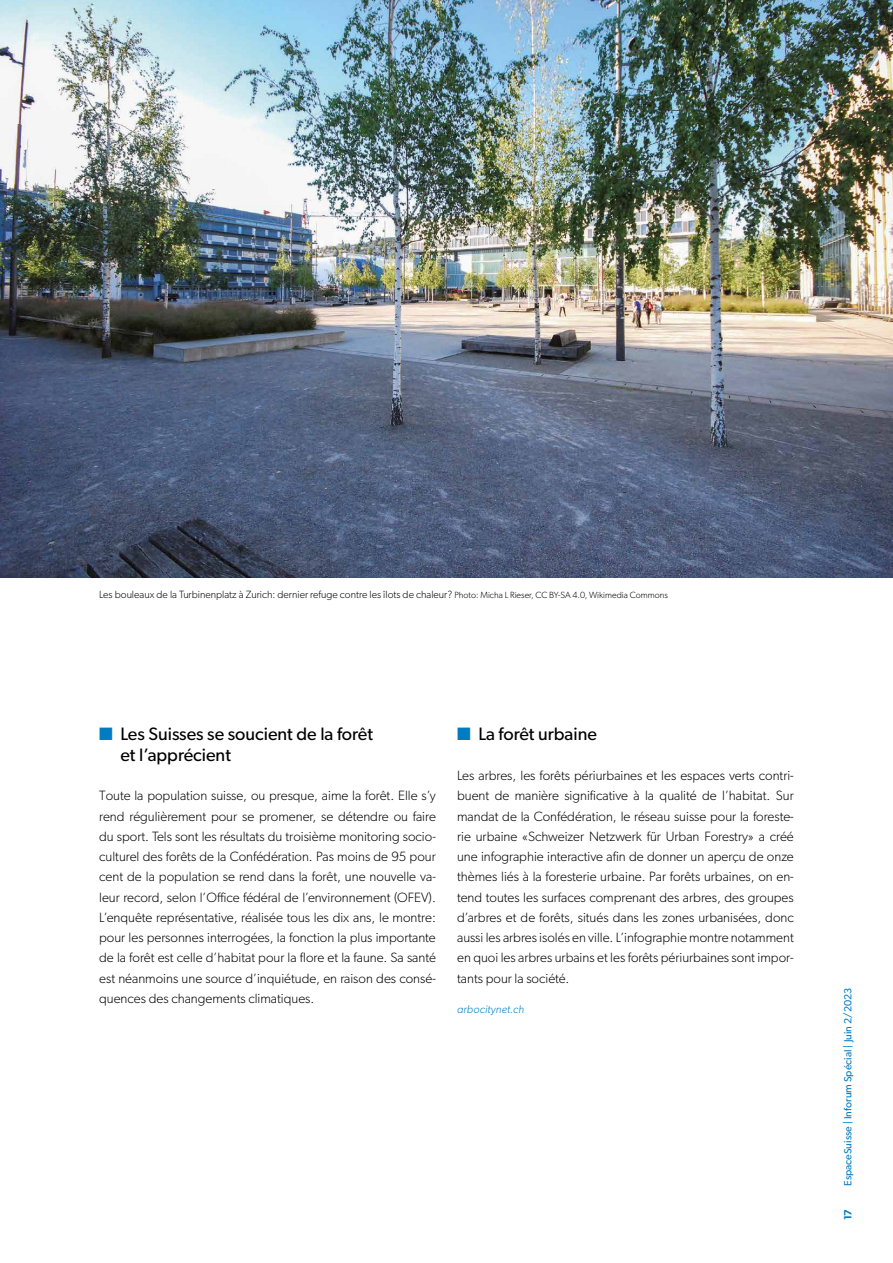
<style>
.page{position:relative;width:893px;height:1263px;background:#fff}
.page>*{position:absolute;margin:0;border:0;box-sizing:border-box;transform-origin:0 0}
.t1{font:18px/21.6px "Gibson";color:#000}
.Lauftext_Blocksatz{font:300 13.5px/20.2px "Gibson";color:#000;text-align:justify}
.Text_Links{font:italic 300 11.25px "Gibson";letter-spacing:.015em;color:#007cc2}
.Bildlegende_linksbün{font:300 10.5px "Gibson";color:#000}
.t2{font:10.5px "Gibson";color:#007cc2}
.t3{font:600 10.5px "Gibson";color:#007cc2}
.s1{font-size:9px}
.s2{color:#007cc2}
</style>
<div class="page">
<img style="left:0;top:0;width:893px;height:578px">
<p class="Bildlegende_linksbün" style="left:99px;top:588px;width:570px">Les bouleaux de la Turbinenplatz à Zurich: dernier refuge contre les îlots de chaleur? <span class="s1">Photo: Micha L Rieser, CC BY-SA 4.0, Wikimedia Commons</span></p>
<p class="t1" style="left:120px;top:722px;width:254px;text-indent:-21px"><span class="s2">■</span> Les Suisses se soucient de la forêt et l’apprécient</p>
<p class="Lauftext_Blocksatz" style="left:99px;top:785px;width:338px">Toute la population suisse, ou presque, aime la forêt. Elle s’y rend régulièrement pour se promener, se détendre ou faire du sport. Tels sont les résultats du troisième monitoring socio&shy;culturel des forêts de la Confédération. Pas moins de 95 pour cent de la population se rend dans la forêt, une nouvelle va&shy;leur record, selon l’Office fédéral de l’environnement (OFEV).<br>L’enquête représentative, réalisée tous les dix ans, le montre: pour les personnes interrogées, la fonction la plus importante de la forêt est celle d’habitat pour la flore et la faune. Sa santé est néanmoins une source d’inquiétude, en raison des consé&shy;quences des changements climatiques.</p>
<p class="t1" style="left:457px;top:722px;width:141px"><span class="s2">■</span> La forêt urbaine</p>
<p class="Lauftext_Blocksatz" style="left:457px;top:765px;width:338px">Les arbres, les forêts périurbaines et les espaces verts contri&shy;buent de manière significative à la qualité de l’habitat. Sur mandat de la Confédération, le réseau suisse pour la foreste&shy;rie urbaine «Schweizer Netzwerk für Urban Forestry» a créé une infographie interactive afin de donner un aperçu de onze thèmes liés à la foresterie urbaine. Par forêts urbaines, on en&shy;tend toutes les surfaces comprenant des arbres, des groupes d’arbres et de forêts, situés dans les zones urbanisées, donc aussi les arbres isolés en ville. L’infographie montre notamment en quoi les arbres urbains et les forêts périurbaines sont impor&shy;tants pour la société.</p>
<p class="Text_Links" style="left:457px;top:1002px;width:69px">arbocitynet.ch</p>
<p class="t2" style="left:842px;top:1186px;width:200px;rotate:-90deg">EspaceSuisse | Inforum Spécial | Juin 2/2023</p>
<p class="t3" style="left:842px;top:1220px;width:13px;rotate:-90deg">17</p>
</div>
